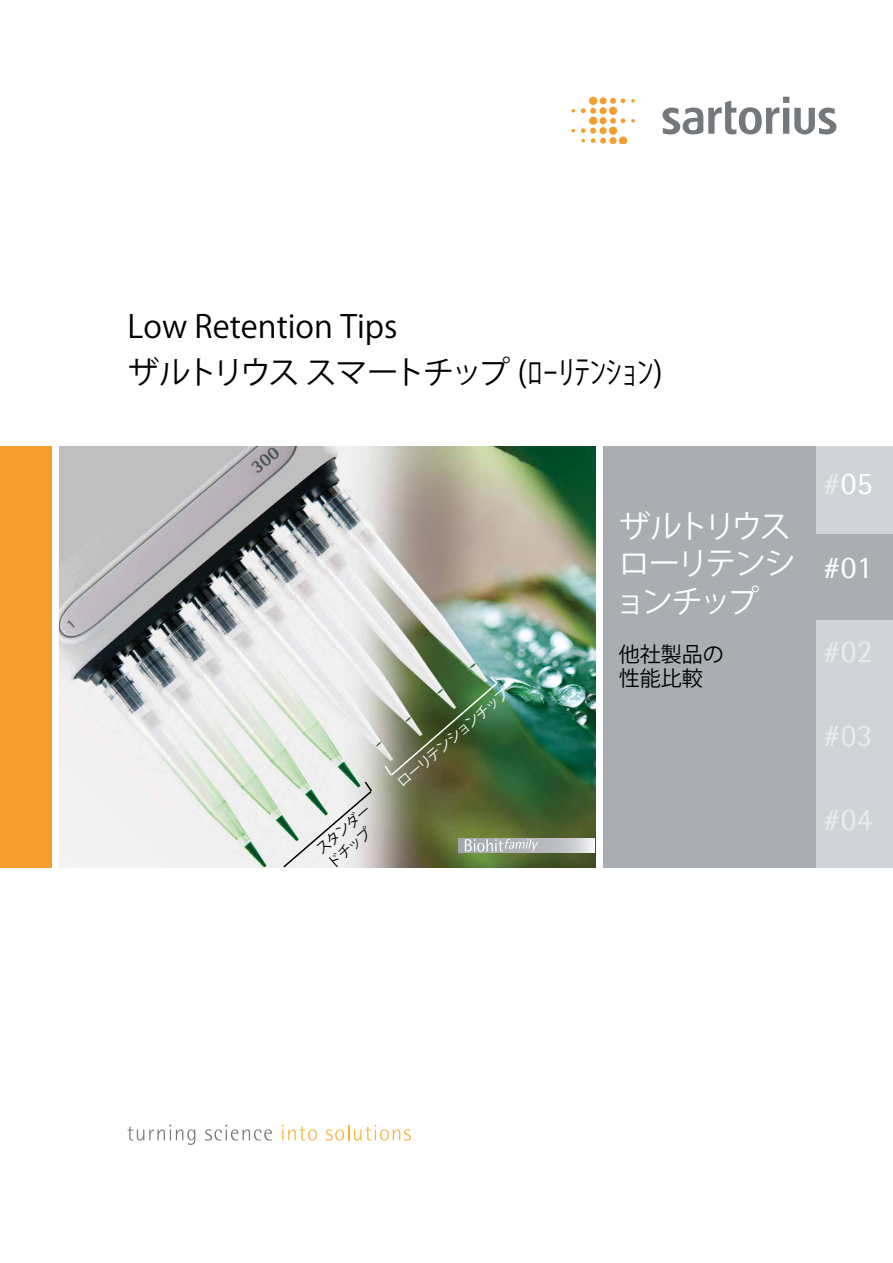
<style>
.page{position:relative;width:893px;height:1263px;background:#fff}
.page>*{position:absolute;margin:0;border:0;box-sizing:border-box;transform-origin:0 0}
.t1{font:31.5px/46px "Koz Go Pro";color:#000}
.t2{font:31.5px/37.5px "Koz Go Pro";letter-spacing:-.1em;color:#fff}
.t3{font:31.5px "Sartorius Rotis Sans 2013";color:#eaebed}
.t4{font:31.5px "Sartorius Rotis Sans 2013";color:#fff}
.t5{font:21px/24px "Koz Go Pro";color:#000}
.t6{font:14.25px "Koz Go Pro";color:#fff}
.t7{font:14.25px/18px "Koz Go Pro";color:#000}
.s1{color:#eaebed}
</style>
<div class="page">
<div style="left:0;top:446px;width:51px;height:421px;background:#f59d2d"></div>
<div style="left:604px;top:446px;width:289px;height:421px;background:#aaadb2"></div>
<div style="left:816px;top:446px;width:77px;height:421px;background:#d0d3d7"></div>
<div style="left:814px;top:534px;width:79px;height:85px;background:#aaadb2"></div>
<svg style="left:631px;top:99px;width:4px;height:4px"></svg>
<svg style="left:631px;top:119px;width:4px;height:4px"></svg>
<svg style="left:571px;top:109px;width:4px;height:4px"></svg>
<svg style="left:571px;top:129px;width:4px;height:3px"></svg>
<svg style="left:581px;top:98px;width:44px;height:46px"></svg>
<svg style="left:662px;top:97px;width:174px;height:38px"></svg>
<img style="left:60px;top:446px;width:535px;height:421px">
<svg style="left:383px;top:675px;width:116px;height:102px;background:#657854"></svg>
<svg style="left:282px;top:780px;width:91px;height:88px"></svg>
<svg style="left:128px;top:1125px;width:67px;height:20px"></svg>
<svg style="left:205px;top:1125px;width:67px;height:15px"></svg>
<svg style="left:282px;top:1125px;width:35px;height:15px"></svg>
<svg style="left:326px;top:1125px;width:85px;height:15px"></svg>
<img style="left:458px;top:838px;width:137px;height:15px">
<svg style="left:465px;top:839px;width:73px;height:12px"></svg>
<p class="t1" style="left:128px;top:304px;width:537px">Low Retention Tips<br>ザルトリウス スマートチップ (ﾛｰﾘﾃﾝｼｮﾝ)</p>
<p class="t7" style="left:312px;top:845px;width:70px;rotate:-41deg">スタンダードチップ</p>
<p class="t6" style="left:393px;top:777px;width:145px;rotate:-41deg">ローリテンションチップ</p>
<p class="t2" style="left:615px;top:508px;width:183px">ザルトリウスローリテンションチップ</p>
<p class="t5" style="left:619px;top:643px;width:106px">他社製品の性能比較</p>
<p class="t4" style="left:823px;top:465px;width:51px"><span class="s1">#</span>05</p>
<p class="t4" style="left:823px;top:549px;width:51px">#01</p>
<p class="t3" style="left:823px;top:633px;width:51px">#02</p>
<p class="t3" style="left:823px;top:717px;width:51px">#03</p>
<p class="t3" style="left:823px;top:801px;width:51px">#04</p>
</div>
